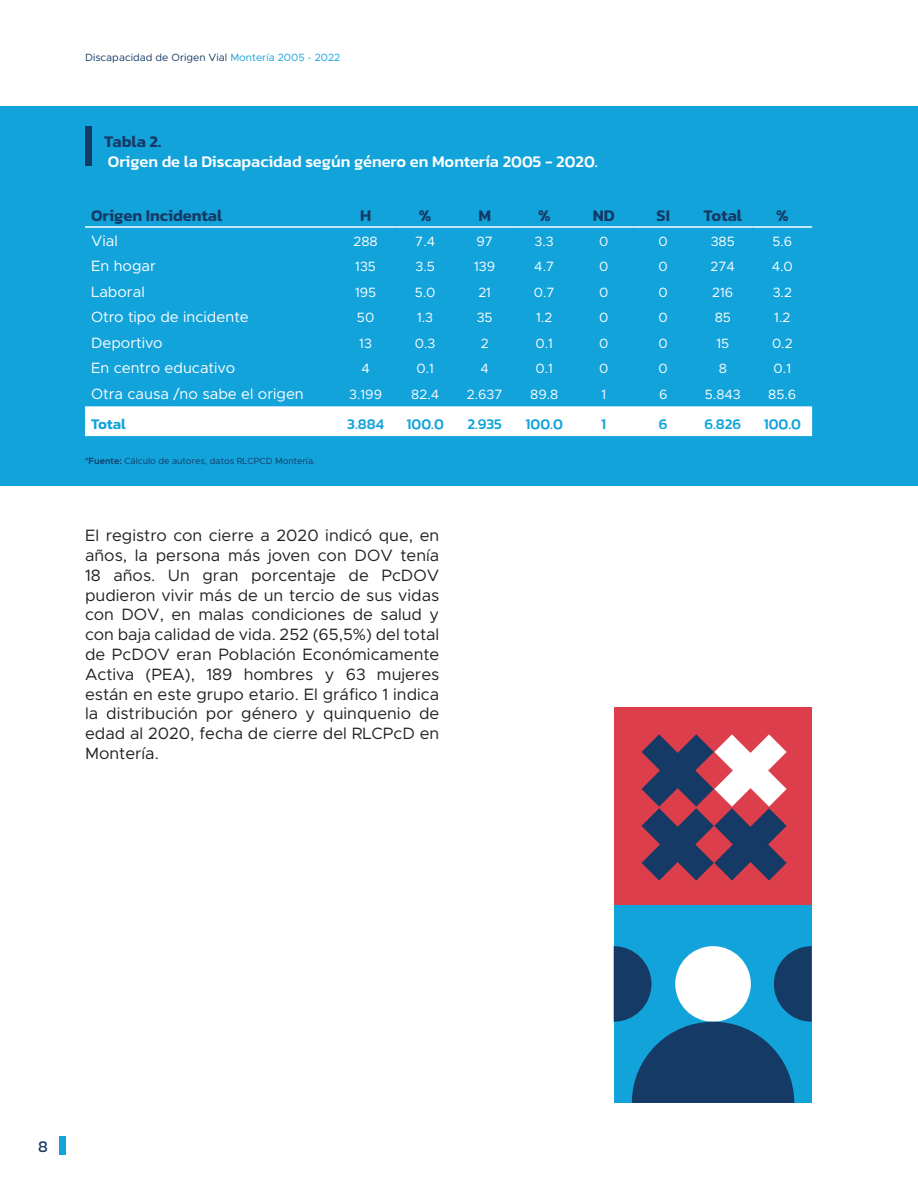
<style>
.page{position:relative;width:918px;height:1188px;background:#fff}
.page>*{position:absolute;margin:0;border:0;box-sizing:border-box;transform-origin:0 0}
.Párrafos{font:16.5px/19.8px "Metropolis";color:#231f20;text-align:justify}
.t1{font:500 16.5px "Kanit";color:#fff}
.t2{font:600 16.5px "Kanit";color:#143a65}
.t3{font:16.5px "Kanit";color:#143a65}
.t4{font:15px "Metropolis";color:#fff}
.t5{font:500 15px "Kanit";color:#13a3db}
.t6{font:600 15px "Kanit";color:#13a3db}
.t7{font:13.5px "Metropolis";color:#fff}
.t8{font:10.5px "Metropolis";color:#143a65}
.t9{font:9px "Metropolis";color:#143a65}
.s1{color:#13a3db}
.s2{font-weight:600}
</style>
<div class="page">
<div style="left:60px;top:1136px;width:6px;height:19px;background:#13a3db"></div>
<div style="left:0;top:106px;width:918px;height:380px;background:#13a3db"></div>
<div style="left:85px;top:406px;width:727px;height:30px;background:#fff"></div>
<hr style="left:85px;top:226px;width:251px;height:2px;background:#fff">
<hr style="left:336px;top:226px;width:59px;height:2px;background:#fff">
<hr style="left:395px;top:226px;width:60px;height:2px;background:#fff">
<hr style="left:455px;top:226px;width:59px;height:2px;background:#fff">
<hr style="left:514px;top:226px;width:60px;height:2px;background:#fff">
<hr style="left:574px;top:226px;width:60px;height:2px;background:#fff">
<hr style="left:634px;top:226px;width:59px;height:2px;background:#fff">
<hr style="left:693px;top:226px;width:60px;height:2px;background:#fff">
<hr style="left:753px;top:226px;width:59px;height:2px;background:#fff">
<div style="left:85px;top:126px;width:6px;height:40px;background:#143a65"></div>
<div style="left:614px;top:905px;width:198px;height:198px;background:#13a3db"></div>
<svg style="left:614px;top:946px;width:198px;height:157px"></svg>
<div style="left:614px;top:707px;width:198px;height:198px;background:#dd3e4b"></div>
<svg style="left:642px;top:734px;width:145px;height:147px"></svg>
<p class="t8" style="left:85px;top:51px;width:257px">Discapacidad de Origen Vial <span class="s1">Montería 2005 - 2022</span></p>
<p class="t2" style="left:104px;top:129px;width:59px">Tabla 2.</p>
<p class="t1" style="left:108px;top:149px;width:492px">Origen de la Discapacidad según género en Montería 2005 - 2020.</p>
<p class="t2" style="left:91px;top:203px;width:133px">Origen Incidental</p>
<p class="t2" style="left:360px;top:203px;width:13px">H</p>
<p class="t2" style="left:419px;top:203px;width:14px">%</p>
<p class="t2" style="left:478px;top:203px;width:14px">M</p>
<p class="t2" style="left:538px;top:203px;width:14px">%</p>
<p class="t2" style="left:593px;top:203px;width:24px">ND</p>
<p class="t2" style="left:657px;top:203px;width:15px">SI</p>
<p class="t2" style="left:704px;top:203px;width:40px">Total</p>
<p class="t2" style="left:776px;top:203px;width:14px">%</p>
<p class="t4" style="left:91px;top:231px;width:28px">Vial</p>
<p class="t7" style="left:354px;top:233px;width:26px">288</p>
<p class="t7" style="left:415px;top:233px;width:21px">7.4</p>
<p class="t7" style="left:476px;top:233px;width:18px">97</p>
<p class="t7" style="left:535px;top:233px;width:21px">3.3</p>
<p class="t7" style="left:599px;top:233px;width:11px">0</p>
<p class="t7" style="left:659px;top:233px;width:11px">0</p>
<p class="t7" style="left:711px;top:233px;width:26px">385</p>
<p class="t7" style="left:772px;top:233px;width:21px">5.6</p>
<p class="t4" style="left:91px;top:257px;width:66px">En hogar</p>
<p class="t7" style="left:355px;top:258px;width:22px">135</p>
<p class="t7" style="left:415px;top:258px;width:21px">3.5</p>
<p class="t7" style="left:474px;top:258px;width:23px">139</p>
<p class="t7" style="left:534px;top:258px;width:21px">4.7</p>
<p class="t7" style="left:599px;top:258px;width:11px">0</p>
<p class="t7" style="left:659px;top:258px;width:11px">0</p>
<p class="t7" style="left:711px;top:258px;width:26px">274</p>
<p class="t7" style="left:772px;top:258px;width:23px">4.0</p>
<p class="t4" style="left:91px;top:282px;width:55px">Laboral</p>
<p class="t7" style="left:355px;top:284px;width:23px">195</p>
<p class="t7" style="left:415px;top:284px;width:22px">5.0</p>
<p class="t7" style="left:478px;top:284px;width:14px">21</p>
<p class="t7" style="left:534px;top:284px;width:22px">0.7</p>
<p class="t7" style="left:599px;top:284px;width:11px">0</p>
<p class="t7" style="left:659px;top:284px;width:11px">0</p>
<p class="t7" style="left:712px;top:284px;width:23px">216</p>
<p class="t7" style="left:773px;top:284px;width:21px">3.2</p>
<p class="t4" style="left:91px;top:308px;width:159px">Otro tipo de incidente</p>
<p class="t7" style="left:357px;top:309px;width:19px">50</p>
<p class="t7" style="left:417px;top:309px;width:18px">1.3</p>
<p class="t7" style="left:477px;top:309px;width:17px">35</p>
<p class="t7" style="left:536px;top:309px;width:18px">1.2</p>
<p class="t7" style="left:599px;top:309px;width:11px">0</p>
<p class="t7" style="left:659px;top:309px;width:11px">0</p>
<p class="t7" style="left:715px;top:309px;width:18px">85</p>
<p class="t7" style="left:774px;top:309px;width:18px">1.2</p>
<p class="t4" style="left:91px;top:333px;width:73px">Deportivo</p>
<p class="t7" style="left:359px;top:335px;width:14px">13</p>
<p class="t7" style="left:415px;top:335px;width:22px">0.3</p>
<p class="t7" style="left:481px;top:335px;width:9px">2</p>
<p class="t7" style="left:536px;top:335px;width:19px">0.1</p>
<p class="t7" style="left:599px;top:335px;width:11px">0</p>
<p class="t7" style="left:659px;top:335px;width:11px">0</p>
<p class="t7" style="left:716px;top:335px;width:14px">15</p>
<p class="t7" style="left:772px;top:335px;width:22px">0.2</p>
<p class="t4" style="left:91px;top:359px;width:146px">En centro educativo</p>
<p class="t7" style="left:361px;top:360px;width:10px">4</p>
<p class="t7" style="left:416px;top:360px;width:19px">0.1</p>
<p class="t7" style="left:481px;top:360px;width:10px">4</p>
<p class="t7" style="left:536px;top:360px;width:19px">0.1</p>
<p class="t7" style="left:599px;top:360px;width:11px">0</p>
<p class="t7" style="left:659px;top:360px;width:11px">0</p>
<p class="t7" style="left:719px;top:360px;width:10px">8</p>
<p class="t7" style="left:774px;top:360px;width:19px">0.1</p>
<p class="t4" style="left:91px;top:384px;width:214px">Otra causa /no sabe el origen</p>
<p class="t7" style="left:349px;top:386px;width:34px">3.199</p>
<p class="t7" style="left:411px;top:386px;width:29px">82.4</p>
<p class="t7" style="left:467px;top:386px;width:37px">2.637</p>
<p class="t7" style="left:530px;top:386px;width:30px">89.8</p>
<p class="t7" style="left:601px;top:386px;width:6px">1</p>
<p class="t7" style="left:659px;top:386px;width:10px">6</p>
<p class="t7" style="left:705px;top:386px;width:38px">5.843</p>
<p class="t7" style="left:768px;top:386px;width:30px">85.6</p>
<p class="t6" style="left:91px;top:412px;width:36px">Total</p>
<p class="t5" style="left:347px;top:413px;width:38px">3.884</p>
<p class="t5" style="left:407px;top:413px;width:39px">100.0</p>
<p class="t5" style="left:467px;top:413px;width:36px">2.935</p>
<p class="t5" style="left:526px;top:413px;width:39px">100.0</p>
<p class="t5" style="left:601px;top:413px;width:7px">1</p>
<p class="t5" style="left:659px;top:413px;width:10px">6</p>
<p class="t5" style="left:704px;top:413px;width:38px">6.826</p>
<p class="t5" style="left:764px;top:413px;width:39px">100.0</p>
<p class="t9" style="left:85px;top:456px;width:232px"><span class="s2">*Fuente:</span> Cálculo de autores, datos RLCPCD Montería.</p>
<p class="Párrafos" style="left:85px;top:526px;width:356px">El registro con cierre a 2020 indicó que, en años, la persona más joven con DOV tenía 18 años. Un gran porcentaje de PcDOV pudieron vivir más de un tercio de sus vidas con DOV, en malas condiciones de salud y con baja calidad de vida. 252 (65,5%) del total de PcDOV eran Población Económicamente Activa (PEA), 189 hombres y 63 mujeres están en este grupo etario. El gráfico 1 indica la distribución por género y quinquenio de edad al 2020, fecha de cierre del RLCPcD en Montería.</p>
<p class="t3" style="left:38px;top:1134px;width:11px">8</p>
</div>
